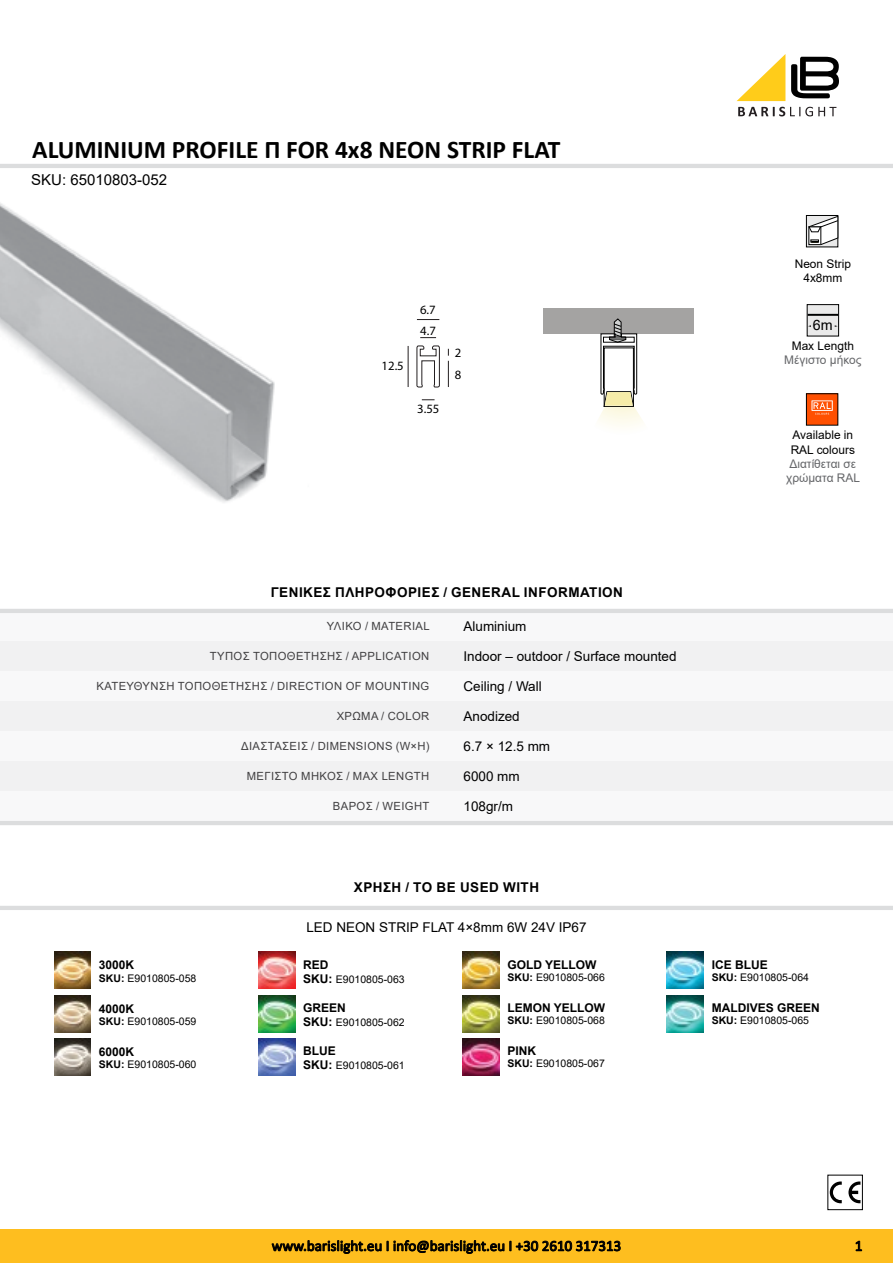
<style>
.page{position:relative;width:893px;height:1263px;background:#fff}
.page>*{position:absolute;margin:0;border:0;box-sizing:border-box;transform-origin:0 0}
.t1{font:700 25.5px "Calibri";color:#000}
.t2{font:15px "Calibri";color:#000}
.t3{font:15px "Arial";color:#000}
.t4{font:14.25px "Arial";color:#000}
.t5{font:13.5px "Arial";color:#000}
.t6{font:700 13.5px "Arial";letter-spacing:.035em;color:#000}
.t7{font:12.75px "Myriad Pro";color:#010101}
.t8{font:700 12px "Arial";color:#000}
.t9{font:11.85px/14.2px "Arial";color:#000;text-align:center}
.t10{font:11.85px/14.2px "Arial";color:#656669}
.t11{font:11.25px "Arial";letter-spacing:.035em;color:#414042}
.t12{font:11.25px "Arial";letter-spacing:.255em;color:#414042}
.t13{font:10.5px "Arial";color:#000}
.s1{font-weight:700}
.s2{font-weight:700;font-size:12px}
</style>
<div class="page">
<svg style="left:738px;top:107px;width:98px;height:9px"></svg>
<svg style="left:791px;top:57px;width:48px;height:41px"></svg>
<svg style="left:737px;top:54px;width:48px;height:47px"></svg>
<div style="left:0;top:1229px;width:893px;height:34px;background:#febe1f"></div>
<svg style="left:272px;top:1240px;width:109px;height:13px"></svg>
<svg style="left:394px;top:1240px;width:110px;height:13px"></svg>
<svg style="left:510px;top:1241px;width:110px;height:10px"></svg>
<hr style="left:0;top:164px;width:893px;height:4px;background:#dcddde">
<svg style="left:856px;top:1241px;width:6px;height:10px"></svg>
<img style="left:0;top:203px;width:275px;height:300px">
<svg style="left:806px;top:215px;width:32px;height:32px"></svg>
<svg style="left:809px;top:216px;width:29px;height:29px"></svg>
<svg style="left:417px;top:346px;width:23px;height:41px"></svg>
<hr style="left:408px;top:346px;width:1px;height:41px;background:#231f20">
<svg style="left:448px;top:349px;width:1px;height:38px"></svg>
<svg style="left:422px;top:399px;width:13px;height:1px"></svg>
<svg style="left:420px;top:337px;width:16px;height:1px"></svg>
<svg style="left:417px;top:319px;width:22px;height:1px"></svg>
<div style="left:543px;top:308px;width:151px;height:26px;background:#a4a3a2"></div>
<svg style="left:599px;top:319px;width:44px;height:107px"></svg>
<div style="left:807px;top:305px;width:32px;height:31px;background:#eaeaea;border:1px solid #000101"></div>
<div style="left:808px;top:314px;width:30px;height:1px;border:1px solid #000101"></div>
<div style="left:806px;top:394px;width:32px;height:31px;background:#ff5001"></div>
<svg style="left:811px;top:400px;width:22px;height:15px"></svg>
<div style="left:0;top:611px;width:446px;height:30px;background:#f8f8f9"></div>
<div style="left:0;top:791px;width:446px;height:30px;background:#f8f8f9"></div>
<div style="left:0;top:731px;width:446px;height:30px;background:#f8f8f9"></div>
<div style="left:0;top:761px;width:446px;height:30px;background:#f1f1f2"></div>
<div style="left:0;top:701px;width:446px;height:30px;background:#f1f1f2"></div>
<div style="left:0;top:671px;width:446px;height:30px;background:#f8f8f9"></div>
<div style="left:446px;top:611px;width:447px;height:30px;background:#f8f8f9"></div>
<div style="left:446px;top:791px;width:447px;height:30px;background:#f8f8f9"></div>
<div style="left:446px;top:731px;width:447px;height:30px;background:#f8f8f9"></div>
<div style="left:446px;top:761px;width:447px;height:30px;background:#f1f1f2"></div>
<div style="left:446px;top:701px;width:447px;height:30px;background:#f1f1f2"></div>
<div style="left:446px;top:671px;width:447px;height:30px;background:#f8f8f9"></div>
<div style="left:0;top:641px;width:446px;height:30px;background:#f1f1f2"></div>
<div style="left:446px;top:641px;width:447px;height:30px;background:#f1f1f2"></div>
<hr style="left:0;top:609px;width:893px;height:4px;background:#dcddde">
<hr style="left:0;top:906px;width:893px;height:4px;background:#dcddde">
<hr style="left:0;top:821px;width:893px;height:4px;background:#dcddde">
<svg style="left:830px;top:1181px;width:12px;height:22px"></svg>
<svg style="left:848px;top:1181px;width:12px;height:22px"></svg>
<img style="left:54px;top:952px;width:37px;height:37px">
<img style="left:54px;top:995px;width:37px;height:37px">
<img style="left:54px;top:1038px;width:37px;height:37px">
<img style="left:258px;top:952px;width:37px;height:37px">
<img style="left:258px;top:995px;width:37px;height:37px">
<img style="left:258px;top:1038px;width:37px;height:37px">
<img style="left:462px;top:952px;width:37px;height:37px">
<img style="left:462px;top:995px;width:37px;height:37px">
<img style="left:462px;top:1038px;width:37px;height:37px">
<img style="left:667px;top:952px;width:37px;height:37px">
<img style="left:667px;top:995px;width:37px;height:37px">
<h1 class="t1" style="left:32px;top:132px;width:530px">ALUMINIUM PROFILE Π FOR 4x8 NEON STRIP FLAT</h1>
<h2 class="t3" style="left:31px;top:170px;width:137px">SKU: 65010803-052</h2>
<p class="t7" style="left:382px;top:358px;width:24px">12.5</p>
<p class="t7" style="left:420px;top:302px;width:17px">6.7</p>
<p class="t7" style="left:420px;top:322px;width:17px">4.7</p>
<p class="t7" style="left:417px;top:401px;width:24px">3.55</p>
<p class="t7" style="left:455px;top:345px;width:8px">2</p>
<p class="t7" style="left:455px;top:367px;width:8px">8</p>
<p class="t9" style="left:795px;top:257px;width:58px">Neon Strip<br>4x8mm</p>
<h3 class="t4" style="left:813px;top:315px;width:21px">6m</h3>
<p class="t9" style="left:792px;top:339px;width:64px">Max Length</p>
<p class="t10" style="left:784px;top:353px;width:79px">Μέγιστο μήκος</p>
<p class="t9" style="left:791px;top:428px;width:66px;text-align:left">Available in<br>RAL colours</p>
<p class="t10" style="left:786px;top:456px;width:75px">Διατίθεται σε χρώματα RAL</p>
<p class="t6" style="left:271px;top:583px;width:354px">ΓΕΝΙΚΈΣ ΠΛΗΡΟΦΟΡΊΕΣ / GENERAL INFORMATION</p>
<p class="t11" style="left:327px;top:618px;width:97px">Υλικό / Material</p>
<p class="t5" style="left:463px;top:617px;width:65px">Aluminium</p>
<p class="t12" style="left:210px;top:648px;width:110px">Τύπος τοποθέτηση</p>
<p class="t11" style="left:336px;top:648px;width:95px">ς / Application</p>
<p class="t5" style="left:463px;top:647px;width:215px">I ndoor – outdoor / Surface mounted</p>
<p class="t11" style="left:96px;top:678px;width:148px">Κατεύθυνση το ποθέτηση</p>
<p class="t11" style="left:260px;top:678px;width:170px">ς / Direction of mounting</p>
<p class="t5" style="left:463px;top:677px;width:80px">Ceiling / Wall</p>
<p class="t11" style="left:337px;top:708px;width:90px">Χρώμα / Color</p>
<p class="t5" style="left:463px;top:707px;width:58px">Anodized</p>
<p class="t11" style="left:241px;top:738px;width:190px">Διαστάσεις / Dimensions (W×H)</p>
<p class="t11" style="left:247px;top:768px;width:184px">Μέγιστο μ ήκος / Max length</p>
<p class="t5" style="left:463px;top:737px;width:88px">6.7 × 12.5 mm</p>
<p class="t5" style="left:463px;top:767px;width:58px">6000 mm</p>
<p class="t11" style="left:333px;top:798px;width:98px">Βάρος / Weight</p>
<p class="t5" style="left:463px;top:797px;width:51px">108gr/m</p>
<p class="t6" style="left:354px;top:878px;width:187px">ΧΡΉΣΗ / TΟ BE USED WITH</p>
<p class="t8" style="left:99px;top:956px;width:37px">3000K</p>
<p class="t13" style="left:99px;top:971px;width:99px"><span class="s1">SKU:</span> E9010805-058</p>
<p class="t8" style="left:99px;top:1000px;width:37px">4000K</p>
<p class="t13" style="left:99px;top:1014px;width:99px"><span class="s1">SKU:</span> E9010805-059</p>
<p class="t8" style="left:99px;top:1043px;width:37px">6000K</p>
<p class="t13" style="left:99px;top:1057px;width:99px"><span class="s1">SKU:</span> E9010805-060</p>
<p class="t5" style="left:306px;top:918px;width:41px">LED NEON</p>
<p class="t5" style="left:379px;top:918px;width:209px">STRIP FLAT 4×8mm 6W 24V IP67</p>
<p class="t8" style="left:303px;top:956px;width:9px">RED</p>
<p class="t13" style="left:303px;top:972px;width:103px"><span class="s2">SKU:</span> E9010805-063</p>
<p class="t8" style="left:303px;top:999px;width:10px">GREEN</p>
<p class="t13" style="left:303px;top:1015px;width:103px"><span class="s2">SKU:</span> E9010805-062</p>
<p class="t8" style="left:303px;top:1042px;width:9px">BLUE</p>
<p class="t13" style="left:303px;top:1058px;width:103px"><span class="s2">SKU:</span> E9010805-061</p>
<p class="t8" style="left:507px;top:956px;width:10px">GOLD</p>
<p class="t8" style="left:545px;top:956px;width:18px">YELLOW</p>
<p class="t13" style="left:507px;top:970px;width:99px"><span class="s1">SKU:</span> E9010805-066</p>
<p class="t8" style="left:507px;top:999px;width:10px">LEMON</p>
<p class="t8" style="left:554px;top:999px;width:18px">YELLOW</p>
<p class="t13" style="left:507px;top:1013px;width:99px"><span class="s1">SKU:</span> E9010805-068</p>
<p class="t8" style="left:507px;top:1042px;width:30px">PINK</p>
<p class="t13" style="left:507px;top:1056px;width:99px"><span class="s1">SKU:</span> E9010805-067</p>
<p class="t8" style="left:712px;top:956px;width:33px">ICE BLUE</p>
<p class="t13" style="left:712px;top:970px;width:99px"><span class="s1">SKU:</span> E9010805-064</p>
<p class="t8" style="left:712px;top:999px;width:9px">MALDI</p>
<p class="t8" style="left:750px;top:999px;width:37px">VES GREEN</p>
<p class="t13" style="left:712px;top:1013px;width:99px"><span class="s1">SKU:</span> E9010805-065</p>
<h2 class="t2" style="left:272px;top:1235px;width:351px">www.barislight.eu I info@barislight.eu Ι +30 2610 317313</h2>
<h2 class="t2" style="left:855px;top:1235px;width:9px">1</h2>
</div>
